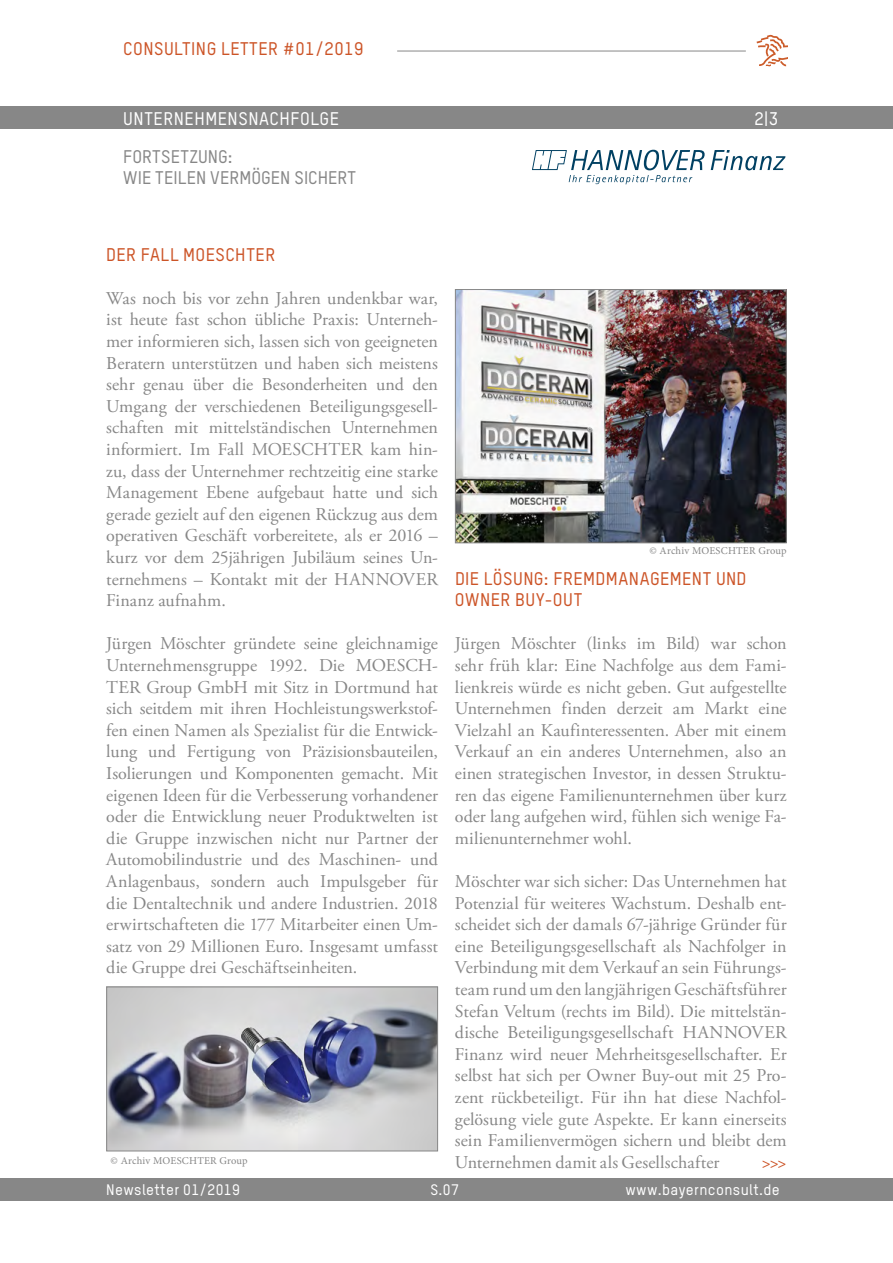
<style>
.page{position:relative;width:893px;height:1263px;background:#fff}
.page>*{position:absolute;margin:0;border:0;box-sizing:border-box;transform-origin:0 0}
.t1{font:18px/21.6px "Adobe Garamond Pro";color:#878787;text-align:justify}
.t2{font:500 18px/21.6px "TSTARPRO";letter-spacing:.025em;color:#cc5427}
.t3{font:500 18px/21.6px "TSTARPRO";letter-spacing:.005em;color:#878787}
.t4{font:500 18px "TSTARPRO";letter-spacing:.03em;color:#fff}
.t5{font:18px "Adobe Garamond Pro";color:#cc5427}
.t6{font:500 15px "TSTARPRO";letter-spacing:.025em;color:#fff}
.t7{font:10.5px "Minion Pro";letter-spacing:.015em;color:#878787}
</style>
<div class="page">
<div style="left:0;top:106px;width:893px;height:23px;background:#878787"></div>
<svg style="left:757px;top:35px;width:30px;height:32px"></svg>
<hr style="left:397px;top:51px;width:349px;height:1px;background:#878787">
<div style="left:0;top:1178px;width:893px;height:23px;background:#878787"></div>
<svg style="left:711px;top:150px;width:74px;height:20px"></svg>
<svg style="left:532px;top:150px;width:173px;height:34px"></svg>
<img style="left:457px;top:291px;width:328px;height:250px">
<div style="left:455px;top:289px;width:332px;height:254px;border:1px solid #878787"></div>
<img style="left:108px;top:988px;width:328px;height:161px">
<div style="left:106px;top:986px;width:332px;height:165px;border:1px solid #878787"></div>
<p class="t2" style="left:123px;top:38px;width:242px">CONSULTING LETTER #01/2019</p>
<p class="t4" style="left:123px;top:107px;width:217px">UNTERNEHMENSNACHFOLGE</p>
<p class="t4" style="left:754px;top:107px;width:25px">2|3</p>
<p class="t3" style="left:123px;top:145px;width:234px">FORTSETZUNG:<br>WIE TEILEN VERMÖGEN SICHERT</p>
<p class="t2" style="left:106px;top:243px;width:88px">DER FALL MOESC</p>
<p class="t2" style="left:235px;top:243px;width:22px">HTER</p>
<p class="t1" style="left:106px;top:288px;width:333px">Was noch bis vor zehn Jahren undenkbar war, ist heute fast schon übliche Praxis: Unterneh&shy;mer informieren sich, lassen sich von geeigneten Beratern unterstützen und haben sich meistens sehr genau über die Besonderheiten und den Umgang der verschiedenen Beteiligungsgesell&shy;schaften mit mittelständischen Unternehmen informiert. Im Fall MOESCHTER kam hin&shy;zu, dass der Unternehmer rechtzeitig eine starke Management Ebene aufgebaut hatte und sich gerade gezielt auf den eigenen Rückzug aus dem operativen Geschäft vorbereitete, als er 2016 – kurz vor dem 25jährigen Jubiläum seines Un&shy;ternehmens – Kontakt mit der HANNOVER Finanz aufnahm.</p>
<p class="t1" style="left:106px;top:633px;width:333px">Jürgen Möschter gründete seine gleichnamige Unternehmensgruppe 1992. Die MOESCH-TER Group GmbH mit Sitz in Dortmund hat sich seitdem mit ihren Hochleistungswerkstof&shy;fen einen Namen als Spezialist für die Entwick&shy;lung und Fertigung von Präzisionsbauteilen, Isolierungen und Komponenten gemacht. Mit eigenen Ideen für die Verbesserung vorhandener oder die Entwicklung neuer Produktwelten ist die Gruppe inzwischen nicht nur Partner der Automobilindustrie und des Maschinen- und Anlagenbaus, sondern auch Impulsgeber für die Dentaltechnik und andere Industrien. 2018 erwirtschafteten die 177 Mitarbeiter einen Um&shy;satz von 29 Millionen Euro. Insgesamt umfasst die Gruppe drei Geschäftseinheiten.</p>
<p class="t7" style="left:111px;top:1154px;width:139px">© Archiv MOESCHTER Group</p>
<p class="t7" style="left:649px;top:544px;width:139px">© Archiv MOESCHTER Group</p>
<p class="t2" style="left:455px;top:567px;width:293px">DIE LÖSUNG: FREMDMANAGEMENT UND<br>OWNER BUY-OUT</p>
<p class="t1" style="left:455px;top:633px;width:333px">Jürgen Möschter (links im Bild) war schon sehr früh klar: Eine Nachfolge aus dem Fami&shy;lienkreis würde es nicht geben. Gut aufgestellte Unternehmen finden derzeit am Markt eine Vielzahl an Kaufinteressenten. Aber mit einem Verkauf an ein anderes Unternehmen, also an einen strategischen Investor, in dessen Struktu&shy;ren das eigene Familienunternehmen über kurz oder lang aufgehen wird, fühlen sich wenige Fa&shy;milienunternehmer wohl.</p>
<p class="t1" style="left:455px;top:871px;width:333px">Möschter war sich sicher: Das Unternehmen hat Potenzial für weiteres Wachstum. Deshalb ent&shy;scheidet sich der damals 67-jährige Gründer für eine Beteiligungsgesellschaft als Nachfolger in Verbindung mit dem Verkauf an sein Führungs&shy;team rund um den langjährigen Geschäftsführer Stefan Veltum (rechts im Bild). Die mittelstän&shy;dische Beteiligungsgesellschaft HANNOVER Finanz wird neuer Mehrheitsgesellschafter. Er selbst hat sich per Owner Buy-out mit 25 Pro&shy;zent rückbeteiligt. Für ihn hat diese Nachfol&shy;gelösung viele gute Aspekte. Er kann einerseits sein Familienvermögen sichern und bleibt dem Unternehmen damit als Gesellschafter</p>
<p class="t5" style="left:762px;top:1151px;width:26px">&gt;&gt;&gt;</p>
<p class="t6" style="left:106px;top:1180px;width:175px">NEWSLETTER 01/2019 S</p>
<p class="t6" style="left:439px;top:1180px;width:22px">.07</p>
<p class="t6" style="left:625px;top:1180px;width:156px">WWW.BAYERNCONSULT.DE</p>
</div>
